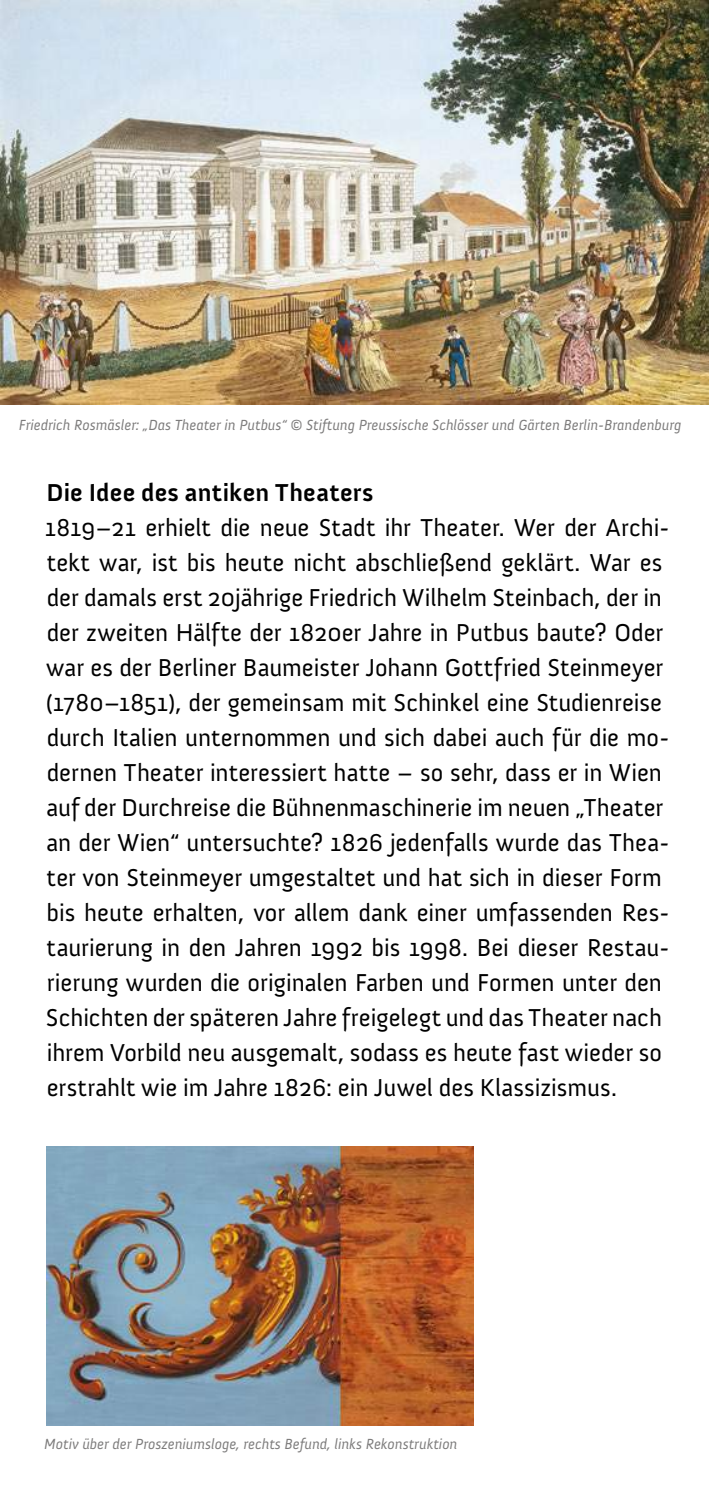
<style>
.page{position:relative;width:709px;height:1489px;background:#fff}
.page>*{position:absolute;margin:0;border:0;box-sizing:border-box;transform-origin:0 0}
.t1{font:25px/35px "Anivers";letter-spacing:-.005em;color:#000}
.t2{font:700 25px "Anivers";letter-spacing:.01em;color:#000}
.t3{font:italic 15px "Anivers";color:#7c7b7b}
</style>
<div class="page">
<img style="left:0;top:0;width:709px;height:404px">
<img style="left:46px;top:1146px;width:427px;height:279px">
<p class="t3" style="left:19px;top:416px;width:664px">Friedrich Rosmäsler: „Das Theater in Putbus“ © Stiftung Preussische Schlösser und Gärten Berlin-Brandenburg</p>
<p class="t2" style="left:46px;top:479px;width:329px">Die Idee des antiken Theaters</p>
<p class="t1" style="left:45px;top:510px;width:626px">1819–21 erhielt die neue Stadt ihr Theater. Wer der Archi&shy;tekt war, ist bis heute nicht abschließend geklärt. War es der damals erst 20jährige Friedrich Wilhelm Steinbach, der in der zweiten Hälfte der 1820er Jahre in Putbus baute? Oder war es der Berliner Baumeister Johann Gottfried Steinmeyer (1780–1851), der gemeinsam mit Schinkel eine Studienreise durch Italien unternommen und sich dabei auch für die mo&shy;dernen Theater interessiert hatte – so sehr, dass er in Wien auf der Durchreise die Bühnenmaschinerie im neuen „Theater an der Wien“ untersuchte? 1826 jedenfalls wurde das Thea&shy;ter von Steinmeyer umgestaltet und hat sich in dieser Form bis heute erhalten, vor allem dank einer umfassenden Res&shy;taurierung in den Jahren 1992 bis 1998. Bei dieser Restau&shy;rierung wurden die originalen Farben und Formen unter den Schichten der späteren Jahre freigelegt und das Theater nach ihrem Vorbild neu ausgemalt, sodass es heute fast wieder so erstrahlt wie im Jahre 1826: ein Juwel des Klassizismus.</p>
<p class="t3" style="left:44px;top:1435px;width:414px">Motiv über der Proszeniumsloge, rechts Befund, links Rekonstruktion</p>
</div>
